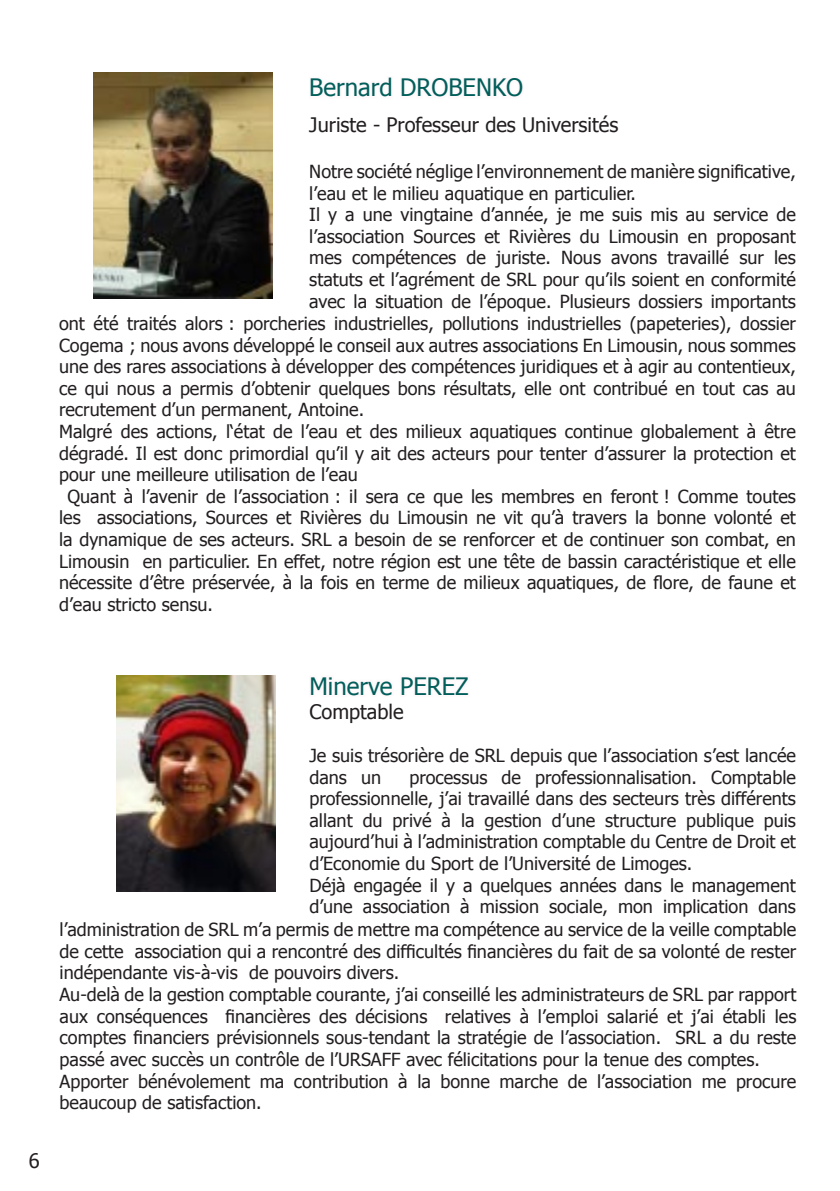
<style>
.page{position:relative;width:840px;height:1191px;background:#fff}
.page>*{position:absolute;margin:0;border:0;box-sizing:border-box;transform-origin:0 0}
.t1{font:24px "Tahoma";color:#025e5b}
.t2{font:20px "Tahoma";color:#231f20}
.t3{font:18px/21.6px "Tahoma";color:#231f20}
</style>
<div class="page">
<img style="left:94px;top:72px;width:178px;height:227px">
<img style="left:117px;top:676px;width:158px;height:215px">
<h1 class="t1" style="left:309px;top:71px;width:215px">Bernard DROBENKO</h1>
<p class="t2" style="left:309px;top:112px;width:310px">Juriste - Professeur des Universités</p>
<p class="t3" style="left:309px;top:160px;width:487px">Notre société néglige l’environnement de manière significative, l’eau et le milieu aquatique en particulier.<br>Il y a une vingtaine d’année, je me suis mis au service de l’association Sources et Rivières du Limousin en proposant mes compétences de juriste. Nous avons travaillé sur les statuts et l’agrément de SRL pour qu’ils soient en conformité avec la situation de l’époque. Plusieurs dossiers importants</p>
<p class="t3" style="left:59px;top:312px;width:738px">ont été traités alors : porcheries industrielles, pollutions industrielles (papeteries), dossier</p>
<p class="t3" style="left:59px;top:333px;width:737px">Cogema ; nous avons développé le conseil aux autres associations En Limousin, nous sommes</p>
<p class="t3" style="left:59px;top:355px;width:737px">une des rares associations à développer des compétences juridiques et à agir au contentieux,</p>
<p class="t3" style="left:59px;top:376px;width:738px">ce qui nous a permis d’obtenir quelques bons résultats, elle ont contribué en tout cas au</p>
<p class="t3" style="left:59px;top:398px;width:306px">recrutement d’un permanent, Antoine.</p>
<p class="t3" style="left:59px;top:420px;width:737px">Malgré des actions, l‘état de l’eau et des milieux aquatiques continue globalement à être</p>
<p class="t3" style="left:59px;top:441px;width:737px">dégradé. Il est donc primordial qu’il y ait des acteurs pour tenter d’assurer la protection et</p>
<p class="t3" style="left:59px;top:463px;width:300px">pour une meilleure utilisation de l’eau</p>
<p class="t3" style="left:67px;top:484px;width:729px">Quant à l’avenir de l’association : il sera ce que les membres en feront ! Comme toutes</p>
<p class="t3" style="left:59px;top:506px;width:737px">les associations, Sources et Rivières du Limousin ne vit qu’à travers la bonne volonté et</p>
<p class="t3" style="left:59px;top:528px;width:737px">la dynamique de ses acteurs. SRL a besoin de se renforcer et de continuer son combat, en</p>
<p class="t3" style="left:59px;top:549px;width:737px">Limousin en particulier. En effet, notre région est une tête de bassin caractéristique et elle</p>
<p class="t3" style="left:59px;top:571px;width:737px">nécessite d’être préservée, à la fois en terme de milieux aquatiques, de flore, de faune et</p>
<p class="t3" style="left:59px;top:592px;width:155px">d’eau stricto sensu.</p>
<p class="t2" style="left:29px;top:1147px;width:12px">6</p>
<h1 class="t1" style="left:309px;top:670px;width:161px">Minerve PEREZ</h1>
<p class="t2" style="left:309px;top:698px;width:96px">Comptable</p>
<p class="t3" style="left:309px;top:744px;width:487px">Je suis trésorière de SRL depuis que l’association s’est lancée dans un</p>
<p class="t3" style="left:309px;top:765px;width:488px;text-indent:100px">processus de professionnalisation. Comptable professionnelle, j’ai travaillé dans des secteurs très différents allant du privé à la gestion d’une structure publique puis aujourd’hui à l’administration comptable du Centre de Droit et d’Economie du Sport de l’Université de Limoges.<br>Déjà engagée il y a quelques années dans le management d’une association à mission sociale, mon implication dans</p>
<p class="t3" style="left:60px;top:918px;width:738px">l’administration de SRL m’a permis de mettre ma compétence au service de la veille comptable de cette association qui a rencontré des difficultés financières du fait de sa volonté de rester indépendante vis-à-vis de pouvoirs divers.<br>Au-delà de la gestion comptable courante, j’ai conseillé les administrateurs de SRL par rapport aux conséquences financières des décisions relatives à l’emploi salarié et j’ai établi les comptes financiers prévisionnels sous-tendant la stratégie de l’association. SRL a du reste passé avec succès un contrôle de l’URSAFF avec félicitations pour la tenue des comptes.<br>Apporter bénévolement ma contribution à la bonne marche de l’association me procure beaucoup de satisfaction.</p>
</div>
